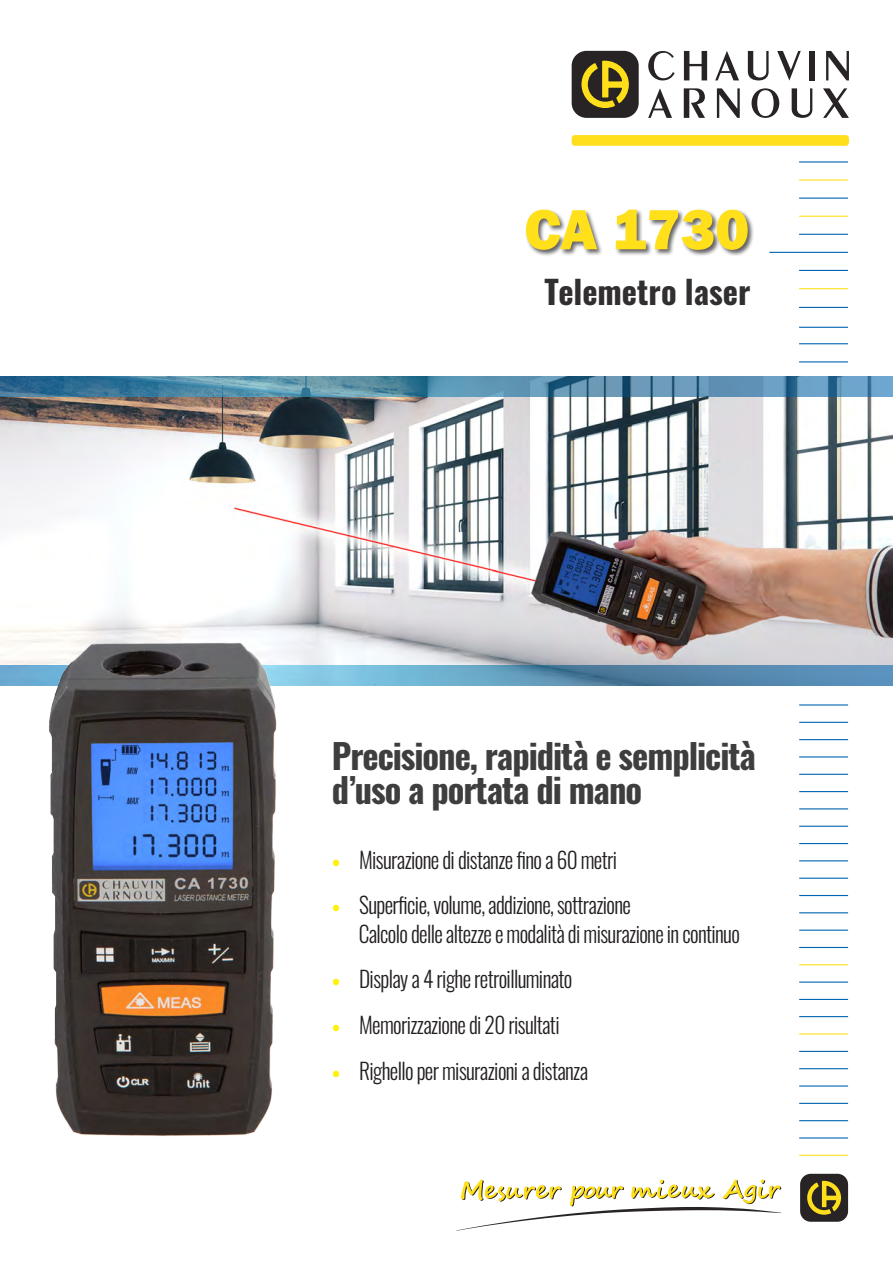
<style>
.page{position:relative;width:893px;height:1263px;background:#fff}
.page>*{position:absolute;margin:0;border:0;box-sizing:border-box;transform-origin:0 0}
.t1{font:58.5px "Franklin Gothic URW Hea";color:#ffe01b}
.t2{font:700 34.5px/34.5px "Oswald";letter-spacing:-.03em;color:#3e3e3f}
.t3{font:700 32.4px "Oswald";color:#312f30}
.t4{font:300 22.5px/45.5px "Oswald";letter-spacing:-.03em;color:#231f20;scale:.95 1}
</style>
<div class="page">
<img style="left:0;top:396px;width:893px;height:269px">
<svg style="left:0;top:665px;width:893px;height:20px;background:#6098bb"></svg>
<svg style="left:0;top:376px;width:893px;height:20px;background:#538baa"></svg>
<div style="left:572px;top:51px;width:67px;height:67px;background:#282426;border-radius:15px"></div>
<svg style="left:581px;top:61px;width:48px;height:47px"></svg>
<svg style="left:648px;top:51px;width:27px;height:29px"></svg>
<svg style="left:684px;top:51px;width:23px;height:29px"></svg>
<svg style="left:715px;top:51px;width:24px;height:29px"></svg>
<svg style="left:748px;top:51px;width:21px;height:29px"></svg>
<svg style="left:777px;top:51px;width:24px;height:29px"></svg>
<div style="left:810px;top:51px;width:5px;height:29px;background:#282426"></div>
<svg style="left:826px;top:51px;width:23px;height:29px"></svg>
<svg style="left:648px;top:88px;width:24px;height:30px"></svg>
<svg style="left:684px;top:88px;width:21px;height:30px"></svg>
<svg style="left:717px;top:88px;width:23px;height:30px"></svg>
<svg style="left:752px;top:88px;width:27px;height:30px"></svg>
<svg style="left:792px;top:88px;width:20px;height:30px"></svg>
<svg style="left:823px;top:88px;width:26px;height:30px"></svg>
<div style="left:572px;top:135px;width:277px;height:11px;background:#ffdf1b;border-radius:3px"></div>
<hr style="left:799px;top:161px;width:49px;height:2px;background:#0166b3">
<hr style="left:799px;top:179px;width:49px;height:2px;background:#ffe01b">
<hr style="left:799px;top:198px;width:49px;height:1px;background:#0166b3">
<hr style="left:799px;top:216px;width:49px;height:1px;background:#ffe01b">
<hr style="left:799px;top:234px;width:49px;height:1px;background:#0166b3">
<hr style="left:769px;top:252px;width:79px;height:1px;background:#0166b3">
<hr style="left:799px;top:288px;width:49px;height:1px;background:#ffe01b">
<hr style="left:799px;top:270px;width:49px;height:1px;background:#0166b3">
<hr style="left:799px;top:361px;width:49px;height:1px;background:#0166b3">
<hr style="left:799px;top:327px;width:49px;height:1px;background:#0166b3">
<hr style="left:799px;top:343px;width:49px;height:1px;background:#0166b3">
<hr style="left:799px;top:704px;width:49px;height:1px;background:#0166b3">
<hr style="left:799px;top:722px;width:49px;height:1px;background:#0166b3">
<hr style="left:799px;top:739px;width:49px;height:1px;background:#0166b3">
<hr style="left:799px;top:756px;width:49px;height:1px;background:#0166b3">
<hr style="left:799px;top:774px;width:49px;height:1px;background:#0166b3">
<hr style="left:799px;top:791px;width:49px;height:1px;background:#0166b3">
<hr style="left:799px;top:808px;width:49px;height:1px;background:#0166b3">
<hr style="left:799px;top:826px;width:49px;height:1px;background:#0166b3">
<hr style="left:799px;top:843px;width:49px;height:1px;background:#0166b3">
<hr style="left:799px;top:860px;width:49px;height:1px;background:#0166b3">
<hr style="left:799px;top:878px;width:49px;height:1px;background:#0166b3">
<hr style="left:799px;top:895px;width:49px;height:1px;background:#0166b3">
<hr style="left:799px;top:912px;width:49px;height:1px;background:#0166b3">
<hr style="left:799px;top:929px;width:49px;height:2px;background:#0166b3">
<hr style="left:799px;top:947px;width:49px;height:1px;background:#0166b3">
<hr style="left:799px;top:964px;width:49px;height:1px;background:#ffe01b">
<hr style="left:799px;top:981px;width:49px;height:2px;background:#0166b3">
<hr style="left:799px;top:999px;width:49px;height:1px;background:#0166b3">
<hr style="left:799px;top:1016px;width:49px;height:1px;background:#0166b3">
<hr style="left:799px;top:1033px;width:49px;height:1px;background:#ffe01b">
<hr style="left:799px;top:1155px;width:49px;height:1px;background:#ffe01b">
<hr style="left:799px;top:1051px;width:49px;height:1px;background:#0166b3">
<hr style="left:799px;top:1085px;width:49px;height:1px;background:#0166b3">
<hr style="left:799px;top:1120px;width:49px;height:1px;background:#0166b3">
<hr style="left:799px;top:1068px;width:49px;height:1px;background:#0166b3">
<hr style="left:799px;top:1103px;width:49px;height:1px;background:#0166b3">
<hr style="left:799px;top:1137px;width:49px;height:1px;background:#0166b3">
<svg style="left:456px;top:1179px;width:325px;height:52px"></svg>
<div style="left:800px;top:1174px;width:48px;height:48px;background:#282426;border-radius:11px"></div>
<svg style="left:807px;top:1180px;width:34px;height:35px"></svg>
<hr style="left:799px;top:307px;width:49px;height:1px;background:#0166b3">
<div style="left:525px;top:208px;width:229px;height:49px;background:#231f20;opacity:.7"></div>
<img style="left:32px;top:611px;width:270px;height:525px">
<h1 class="t1" style="left:524px;top:192px;width:227px">CA 1730</h1>
<h3 class="t3" style="left:544px;top:275px;width:208px">Telemetro laser</h3>
<h2 class="t2" style="left:332px;top:740px;width:426px">Precisione, rapidità e semplicità d’uso a portata di mano</h2>
<p class="t4" style="left:359px;top:834px;width:288px">Misurazione di distanze fino a 60 metri<br>Superficie, volume, addizione, sottrazione</p>
<p class="t4" style="left:359px;top:908px;width:403px">Calcolo delle altezze e modalità di misurazione in continuo Display a 4 righe retroilluminato<br>Memorizzazione di 20 risultati<br>Righello per misurazioni a distanza</p>
</div>
